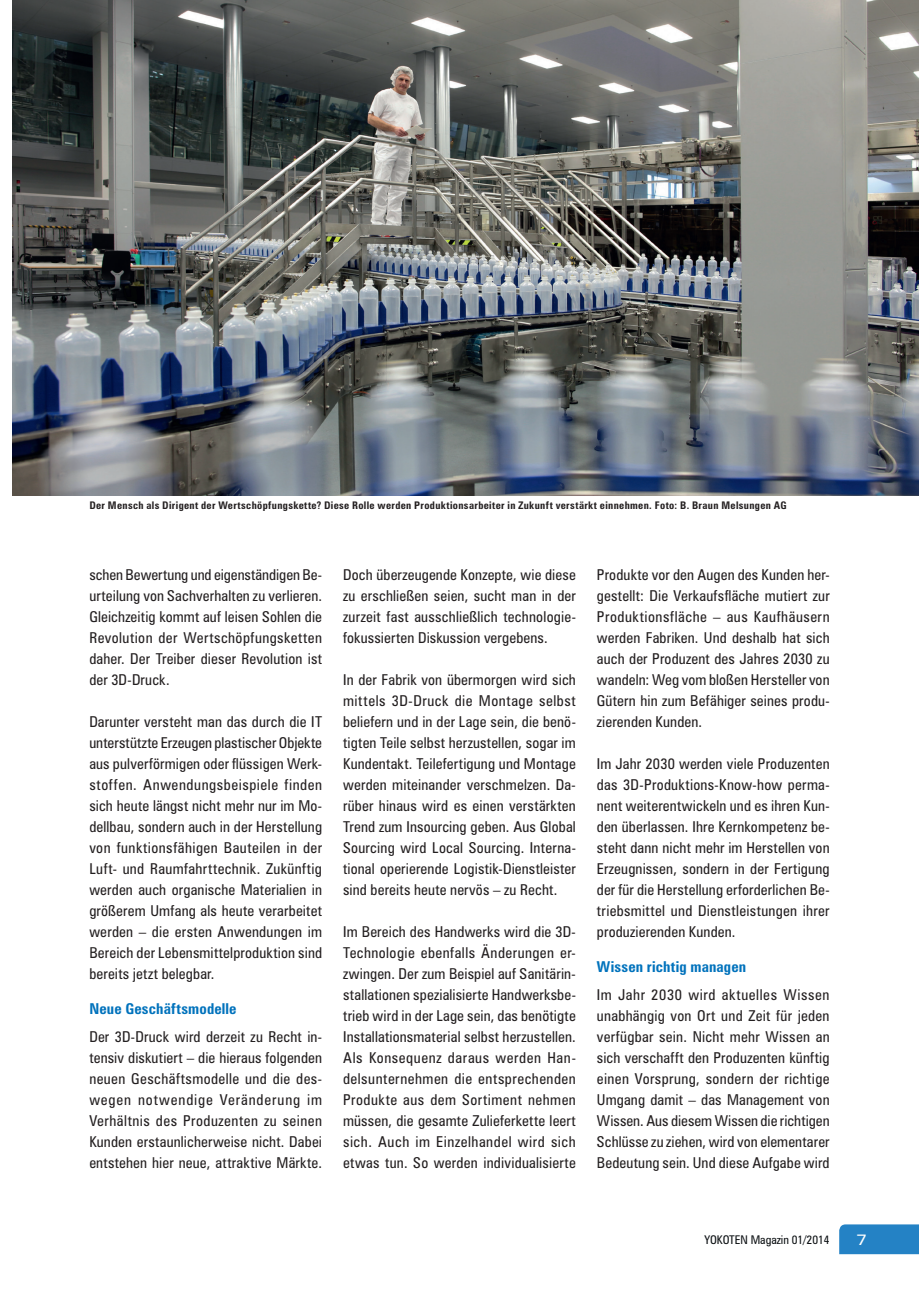
<style>
.page{position:relative;width:919px;height:1289px;background:#fff}
.page>*{position:absolute;margin:0;border:0;box-sizing:border-box;transform-origin:0 0}
.t1{font:condensed 15px/21px "Zurich BT";letter-spacing:.01em;color:#231f20;text-align:justify}
.t2{font:700 condensed 15px "Zurich BT";letter-spacing:.01em;color:#0072bc}
.t3{font:expanded 15px "Zurich BT";color:#fff}
.t4{font:condensed 12px "Zurich BT";color:#0e1215}
.t5{font:700 condensed 10.5px "Zurich BT";letter-spacing:.035em;color:#231f20}
</style>
<div class="page">
<img style="left:13px;top:0;width:905px;height:496px">
<div style="left:839px;top:1224px;width:79px;height:30px;background:#2482c5"></div>
<p class="t5" style="left:89px;top:499px;width:698px">Der Mensch als Dirigent der Wertschöpfungskette? Diese Rolle werden Produktionsarbeiter in Zukunft verstärkt einnehmen. Foto: B. Braun Melsungen AG</p>
<p class="t1" style="left:89px;top:564px;width:234px">schen Bewertung und eigenständigen Be&shy;urteilung von Sachverhalten zu verlieren.<br>Gleichzeitig kommt auf leisen Sohlen die Revolution der Wertschöpfungsketten daher. Der Treiber dieser Revolution ist der 3D-Druck.</p>
<p class="t1" style="left:89px;top:711px;width:234px">Darunter versteht man das durch die IT unterstützte Erzeugen plastischer Objekte aus pulverförmigen oder flüssigen Werk&shy;stoffen. Anwendungsbeispiele finden sich heute längst nicht mehr nur im Mo&shy;dellbau, sondern auch in der Herstellung von funktionsfähigen Bauteilen in der Luft- und Raumfahrttechnik. Zukünftig werden auch organische Materialien in größerem Umfang als heute verarbeitet werden – die ersten Anwendungen im Bereich der Lebensmittelproduktion sind bereits jetzt belegbar.</p>
<p class="t2" style="left:89px;top:999px;width:149px">Neue Geschäftsmodelle</p>
<p class="t1" style="left:89px;top:1026px;width:234px">Der 3D-Druck wird derzeit zu Recht in&shy;tensiv diskutiert – die hieraus folgenden neuen Geschäftsmodelle und die des&shy;wegen notwendige Veränderung im Verhältnis des Produzenten zu seinen Kunden erstaunlicherweise nicht. Dabei entstehen hier neue, attraktive Märkte.</p>
<p class="t1" style="left:343px;top:564px;width:234px">Doch überzeugende Konzepte, wie diese zu erschließen seien, sucht man in der zurzeit fast ausschließlich technologie&shy;fokussierten Diskussion vergebens.</p>
<p class="t1" style="left:343px;top:669px;width:234px">In der Fabrik von übermorgen wird sich mittels 3D-Druck die Montage selbst beliefern und in der Lage sein, die benö&shy;tigten Teile selbst herzustellen, sogar im Kundentakt. Teilefertigung und Montage werden miteinander verschmelzen. Da&shy;rüber hinaus wird es einen verstärkten Trend zum Insourcing geben. Aus Global Sourcing wird Local Sourcing. Interna&shy;tional operierende Logistik-Dienstleister sind bereits heute nervös – zu Recht.</p>
<p class="t1" style="left:343px;top:921px;width:234px">Im Bereich des Handwerks wird die 3D-Technologie ebenfalls Änderungen er&shy;zwingen. Der zum Beispiel auf Sanitärin&shy;stallationen spezialisierte Handwerksbe&shy;trieb wird in der Lage sein, das benötigte Installationsmaterial selbst herzustellen.<br>Als Konsequenz daraus werden Han&shy;delsunternehmen die entsprechenden Produkte aus dem Sortiment nehmen müssen, die gesamte Zulieferkette leert sich. Auch im Einzelhandel wird sich etwas tun. So werden individualisierte</p>
<p class="t1" style="left:597px;top:564px;width:234px">Produkte vor den Augen des Kunden her&shy;gestellt: Die Verkaufsfläche mutiert zur Produktionsfläche – aus Kaufhäusern werden Fabriken. Und deshalb hat sich auch der Produzent des Jahres 2030 zu wandeln: Weg vom bloßen Hersteller von Gütern hin zum Befähiger seines produ&shy;zierenden Kunden.</p>
<p class="t1" style="left:597px;top:753px;width:234px">Im Jahr 2030 werden viele Produzenten das 3D-Produktions-Know-how perma&shy;nent weiterentwickeln und es ihren Kun&shy;den überlassen. Ihre Kernkompetenz be&shy;steht dann nicht mehr im Herstellen von Erzeugnissen, sondern in der Fertigung der für die Herstellung erforderlichen Be&shy;triebsmittel und Dienstleistungen ihrer produzierenden Kunden.</p>
<p class="t2" style="left:597px;top:957px;width:151px">Wissen richtig managen</p>
<p class="t1" style="left:597px;top:984px;width:234px">Im Jahr 2030 wird aktuelles Wissen unabhängig von Ort und Zeit für jeden verfügbar sein. Nicht mehr Wissen an sich verschafft den Produzenten künftig einen Vorsprung, sondern der richtige Umgang damit – das Management von Wissen. Aus diesem Wissen die richtigen Schlüsse zu ziehen, wird von elementarer Bedeutung sein. Und diese Aufgabe wird</p>
<p class="t4" style="left:704px;top:1232px;width:127px">YOKOTEN Magazin 01/2014</p>
<p class="t3" style="left:856px;top:1230px;width:12px">7</p>
</div>
